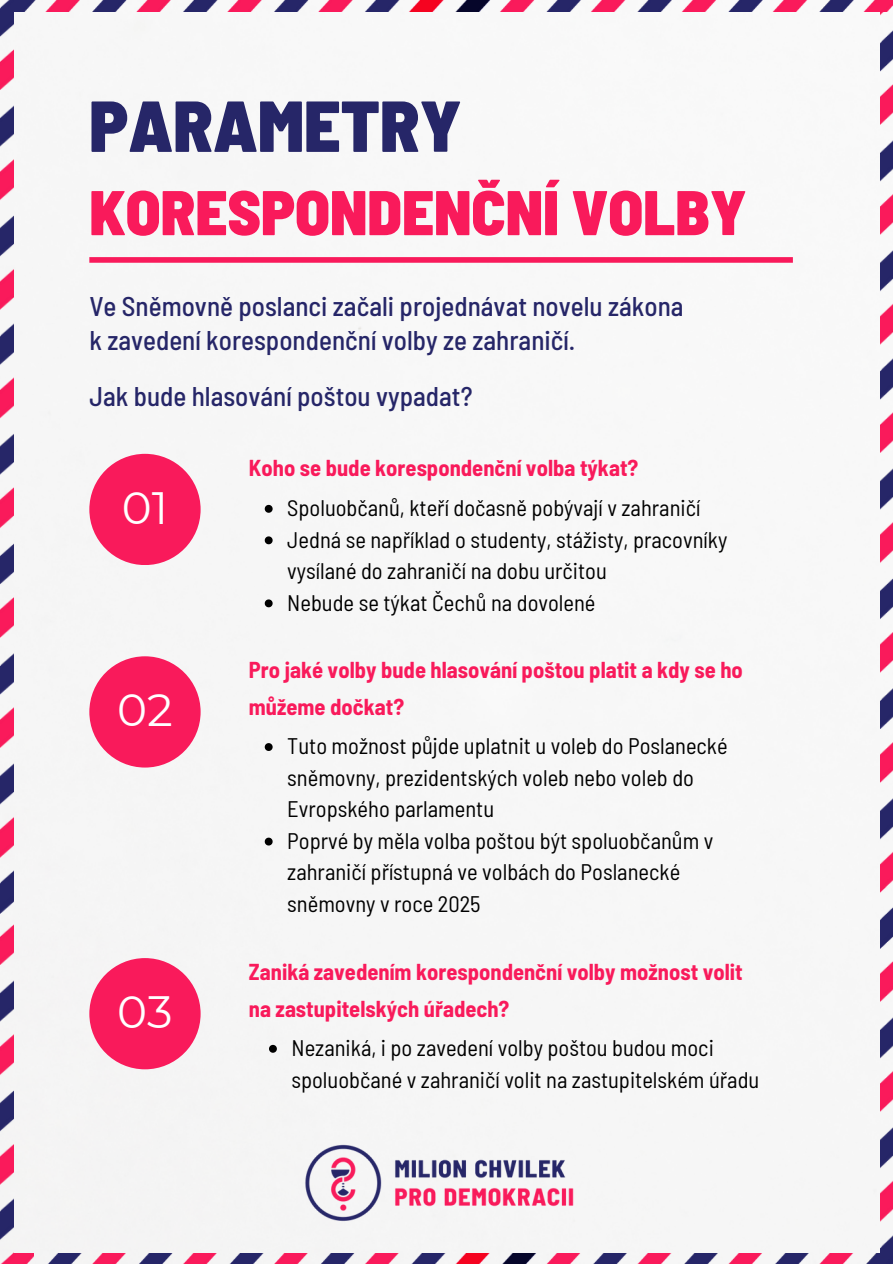
<style>
.page{position:relative;width:893px;height:1264px;background:#fff}
.page>*{position:absolute;margin:0;border:0;box-sizing:border-box;transform-origin:0 0}
.t1{font:900 semi-condensed 72px "Barlow";color:#262668}
.t2{font:900 semi-condensed 63px "Barlow";color:#f91a5b}
.t3{font:45.3px "Montserrat";color:#fff}
.t4{font:500 semi-condensed 27px/33.8px "Barlow";color:#262668}
.t5{font:semi-condensed 22.5px/31.5px "Barlow";color:#000}
.t6{font:700 semi-condensed 22.5px "Barlow";color:#f91a5b}
</style>
<div class="page">
<img style="left:13px;top:12px;width:864px;height:1251px">
<img style="left:13px;top:0;width:879px;height:12px">
<img style="left:0;top:0;width:13px;height:851px">
<img style="left:880px;top:11px;width:12px;height:876px">
<img style="left:880px;top:887px;width:12px;height:365px">
<img style="left:0;top:851px;width:13px;height:401px">
<img style="left:46px;top:1252px;width:846px;height:11px">
<img style="left:0;top:1252px;width:33px;height:11px">
<div style="left:89px;top:454px;width:111px;height:111px;background:#f91a5b;border-radius:50%"></div>
<div style="left:89px;top:656px;width:111px;height:111px;background:#f91a5b;border-radius:50%"></div>
<img style="left:294px;top:1134px;width:294px;height:97px">
<div style="left:89px;top:958px;width:111px;height:111px;background:#f91a5b;border-radius:50%"></div>
<svg style="left:265px;top:743px;width:7px;height:8px"></svg>
<svg style="left:265px;top:837px;width:7px;height:8px"></svg>
<svg style="left:265px;top:505px;width:7px;height:8px"></svg>
<svg style="left:265px;top:536px;width:7px;height:8px"></svg>
<svg style="left:265px;top:599px;width:7px;height:8px"></svg>
<svg style="left:269px;top:1044px;width:8px;height:8px"></svg>
<div style="left:89px;top:257px;width:703px;height:6px;background:#f91a5b"></div>
<p class="t1" style="left:89px;top:80px;width:374px">PARAMETRY</p>
<p class="t2" style="left:89px;top:172px;width:658px">KORESPONDENČNÍ VOLBY</p>
<h2 class="t4" style="left:89px;top:288px;width:595px">Ve Sněmovně poslanci začali projednávat novelu zákona k zavedení korespondenční volby ze zahraničí.</h2>
<p class="t4" style="left:89px;top:378px;width:384px">Jak bude hlasování poštou vypadat?</p>
<h2 class="t3" style="left:122px;top:480px;width:48px">01</h2>
<h1 class="t6" style="left:249px;top:453px;width:391px">Koho se bude korespondenční volba týkat?</h1>
<p class="t5" style="left:287px;top:491px;width:414px">Spoluobčanů, kteří dočasně pobývají v zahraničí</p>
<p class="t5" style="left:287px;top:523px;width:441px">Jedná se například o studenty, stážisty, pracovníky vysílané do zahraničí na dobu určitou</p>
<h3 class="t5" style="left:287px;top:586px;width:310px">Nebude se týkat Čechů na dovolené</h3>
<p class="t6" style="left:249px;top:655px;width:495px">Pro jaké volby bude hlasování poštou platit a kdy se ho</p>
<p class="t3" style="left:117px;top:682px;width:57px">02</p>
<p class="t6" style="left:249px;top:692px;width:157px">můžeme dočkat?</p>
<h3 class="t5" style="left:287px;top:729px;width:442px">Tuto možnost půjde uplatnit u voleb do Poslanecké sněmovny, prezidentských voleb nebo voleb do<br>Evropského parlamentu</h3>
<p class="t5" style="left:287px;top:824px;width:427px">Poprvé by měla volba poštou být spoluobčanům v zahraničí přístupná ve volbách do Poslanecké sněmovny v roce 2025</p>
<p class="t6" style="left:249px;top:957px;width:495px">Zaniká zavedením korespondenční volby možnost volit</p>
<h3 class="t3" style="left:117px;top:984px;width:57px">03</h3>
<p class="t6" style="left:249px;top:994px;width:262px">na zastupitelských úřadech?</p>
<p class="t5" style="left:291px;top:1031px;width:469px">Nezaniká, i po zavedení volby poštou budou moci spoluobčané v zahraničí volit na zastupitelském úřadu</p>
</div>
